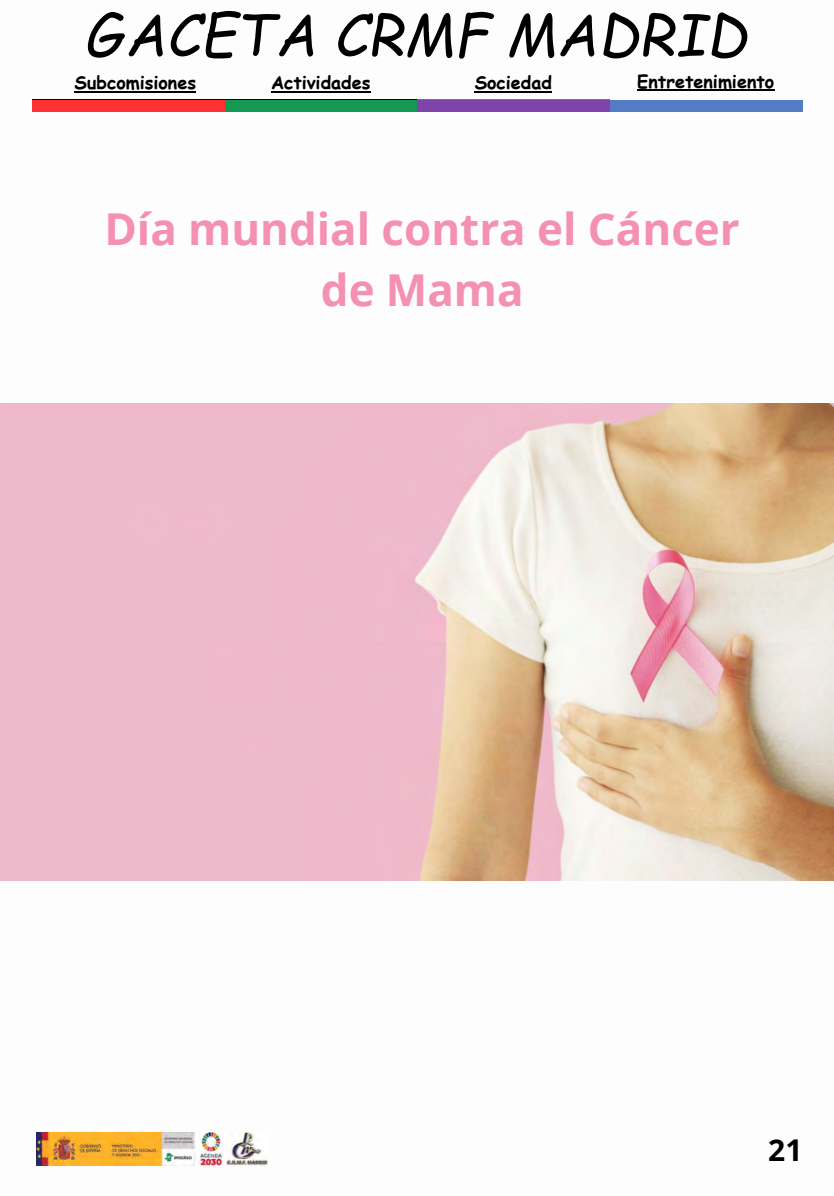
<style>
.page{position:relative;width:834px;height:1196px;background:#fff}
.page>*{position:absolute;margin:0;border:0;box-sizing:border-box;transform-origin:0 0}
.t1{font:italic 57px "Comic Sans MS";color:#000}
.t2{font:700 44px/61.4px "Open Sans";color:#f490b1;text-align:center}
.t3{font:700 30px "Open Sans";color:#000}
.t4{font:700 18px "Comic Sans MS";color:#000}
</style>
<div class="page">
<div style="left:225px;top:99px;width:192px;height:12px;background:#000"></div>
<div style="left:417px;top:99px;width:192px;height:12px;background:#767676"></div>
<div style="left:32px;top:99px;width:193px;height:12px;background:#000"></div>
<img style="left:36px;top:1132px;width:233px;height:33px">
<div style="left:225px;top:100px;width:192px;height:12px;background:#149954"></div>
<div style="left:417px;top:100px;width:192px;height:12px;background:#7e44a9"></div>
<div style="left:610px;top:100px;width:192px;height:12px;background:#537bc6"></div>
<div style="left:32px;top:100px;width:193px;height:12px;background:#ff3131"></div>
<img style="left:0;top:404px;width:834px;height:476px">
<hr style="left:475px;top:91px;width:77px;height:1px;background:#000">
<hr style="left:637px;top:90px;width:137px;height:1px;background:#000">
<hr style="left:271px;top:91px;width:100px;height:1px;background:#000">
<hr style="left:75px;top:91px;width:121px;height:1px;background:#000">
<p class="t1" style="left:86px;top:-7px;width:663px">GACETA CRMF MADRID</p>
<p class="t4" style="left:75px;top:70px;width:123px">Subcomisiones</p>
<p class="t4" style="left:271px;top:70px;width:101px">Actividades</p>
<p class="t4" style="left:475px;top:70px;width:79px">Sociedad</p>
<p class="t4" style="left:637px;top:68px;width:139px">Entretenimiento</p>
<p class="t2" style="left:104px;top:197px;width:637px">Día mundial contra el Cáncer de Mama</p>
<p class="t3" style="left:768px;top:1128px;width:36px">21</p>
</div>
